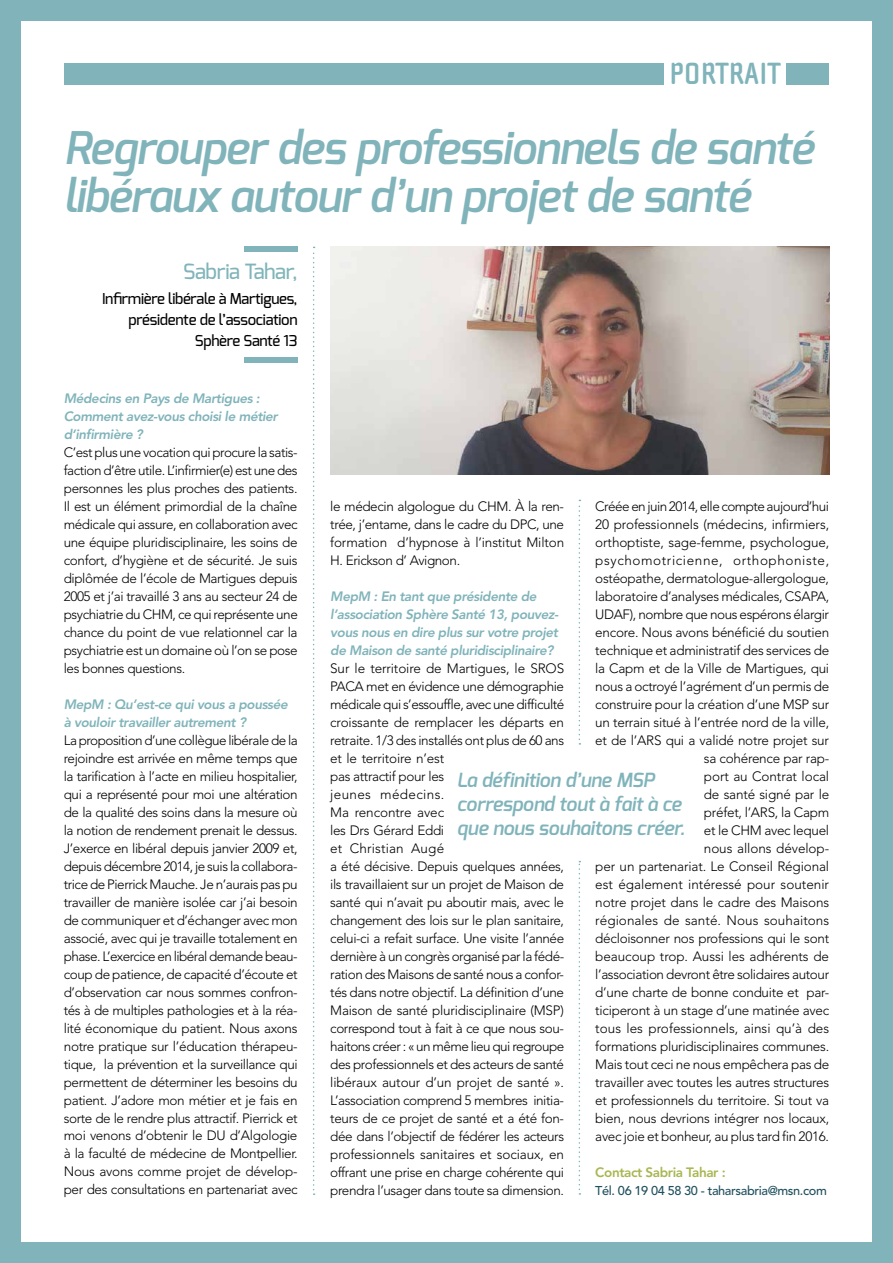
<style>
.page{position:relative;width:893px;height:1263px;background:#80b4ba}
.page>*{position:absolute;margin:0;border:0;box-sizing:border-box;transform-origin:0 0}
.t1{font:italic 600 45px/48px "Exo";letter-spacing:-.02em;color:#80b4ba}
.t2{font:700 31.5px "Cholla Sans";color:#80b4ba}
.t3{font:500 21px "Exo";letter-spacing:-.02em;color:#80b4ba}
.t4{font:italic 600 19.5px/24px "Exo";letter-spacing:-.01em;color:#80b4ba}
.t5{font:500 15px/21px "Exo";letter-spacing:-.02em;color:#000;text-align:right}
.t6{font:300 13.5px/18px "Avenir";letter-spacing:-.02em;color:#000;text-align:justify}
.t7{font:italic 800 13.5px/18px "Avenir";letter-spacing:-.03em;color:#80b4ba}
.t8{font:800 13.5px "Avenir";letter-spacing:-.03em;color:#a9b651}
.t9{font:500 12.75px "Avenir";letter-spacing:-.03em;color:#21515e}
</style>
<div class="page">
<div style="left:21px;top:21px;width:851px;height:1221px;background:#fff"></div>
<img style="left:330px;top:247px;width:499px;height:228px">
<div style="left:244px;top:247px;width:54px;height:5px;background:#80b4ba"></div>
<div style="left:244px;top:358px;width:54px;height:5px;background:#80b4ba"></div>
<svg style="left:313px;top:247px;width:2px;height:948px"></svg>
<div style="left:787px;top:63px;width:42px;height:21px;background:#80b4ba"></div>
<div style="left:64px;top:63px;width:599px;height:21px;background:#80b4ba"></div>
<svg style="left:579px;top:861px;width:1px;height:334px"></svg>
<svg style="left:579px;top:500px;width:1px;height:245px"></svg>
<h2 class="t2" style="left:670px;top:56px;width:112px">PORTRAIT</h2>
<h1 class="t1" style="left:64px;top:124px;width:751px">Regrouper des professionnels de santé libéraux autour d’un projet de santé</h1>
<h3 class="t3" style="left:183px;top:258px;width:116px">Sabria Tahar,</h3>
<p class="t5" style="left:102px;top:288px;width:197px">Infirmière libérale à Martigues, présidente de l’association<br>Sphère Santé 13</p>
<p class="t7" style="left:64px;top:389px;width:216px">Médecins en Pays de Martigues :<br>Comment avez-vous choisi le métier d’infirmière ?</p>
<p class="t6" style="left:64px;top:443px;width:236px">C’est plus une vocation qui procure la satis&shy;faction d’être utile. L’infirmier(e) est une des personnes les plus proches des patients.<br>Il est un élément primordial de la chaîne médicale qui assure, en collaboration avec une équipe pluridisciplinaire, les soins de confort, d’hygiène et de sécurité. Je suis diplômée de l’école de Martigues depuis 2005 et j’ai travaillé 3 ans au secteur 24 de psychiatrie du CHM, ce qui représente une chance du point de vue relationnel car la psychiatrie est un domaine où l’on se pose les bonnes questions.</p>
<p class="t7" style="left:64px;top:695px;width:226px">MepM : Qu’est-ce qui vous a poussée à vouloir travailler autrement ?</p>
<p class="t6" style="left:64px;top:731px;width:236px">La proposition d’une collègue libérale de la rejoindre est arrivée en même temps que la tarification à l’acte en milieu hospitalier, qui a représenté pour moi une altération de la qualité des soins dans la mesure où la notion de rendement prenait le dessus.<br>J’exerce en libéral depuis janvier 2009 et, depuis décembre 2014, je suis la collabora&shy;trice de Pierrick Mauche. Je n’aurais pas pu travailler de manière isolée car j’ai besoin de communiquer et d’échanger avec mon associé, avec qui je travaille totalement en phase. L’exercice en libéral demande beau&shy;coup de patience, de capacité d’écoute et d’observation car nous sommes confron&shy;tés à de multiples pathologies et à la réa&shy;lité économique du patient. Nous axons notre pratique sur l’éducation thérapeu&shy;tique, la prévention et la surveillance qui permettent de déterminer les besoins du patient. J’adore mon métier et je fais en sorte de le rendre plus attractif. Pierrick et moi venons d’obtenir le DU d’Algologie à la faculté de médecine de Montpellier.<br>Nous avons comme projet de dévelop&shy;per des consultations en partenariat avec</p>
<p class="t6" style="left:330px;top:497px;width:235px">le médecin algologue du CHM. À la ren&shy;trée, j’entame, dans le cadre du DPC, une formation d’hypnose à l’institut Milton H. Erickson d’ Avignon.</p>
<p class="t7" style="left:330px;top:587px;width:230px">MepM : En tant que présidente de l’association Sphère Santé 13, pouvez&shy;vous nous en dire plus sur votre projet de Maison de santé pluridisciplinaire?</p>
<p class="t6" style="left:330px;top:659px;width:235px;text-align:left">Sur le territoire de Martigues, le SROS PACA met en évidence une démographie médicale qui s’essouffle, avec une difficulté croissante de remplacer les départs en retraite. 1/3 des installés ont plus de 60 ans et le territoire n’est<br>pas attractif pour les<br>jeunes médecins.<br>Ma rencontre avec<br>les Drs Gérard Eddi<br>et Christian Augé<br>a été décisive. Depuis quelques années, ils travaillaient sur un projet de Maison de santé qui n’avait pu aboutir mais, avec le changement des lois sur le plan sanitaire, celui-ci a refait surface. Une visite l’année dernière à un congrès organisé par la fédé&shy;ration des Maisons de santé nous a confor&shy;tés dans notre objectif. La définition d’une Maison de santé pluridisciplinaire (MSP) correspond tout à fait à ce que nous sou&shy;haitons créer : « un même lieu qui regroupe des professionnels et des acteurs de santé libéraux autour d’un projet de santé ».<br>L’association comprend 5 membres initia&shy;teurs de ce projet de santé et a été fon&shy;dée dans l’objectif de fédérer les acteurs professionnels sanitaires et sociaux, en offrant une prise en charge cohérente qui prendra l’usager dans toute sa dimension.</p>
<p class="t6" style="left:595px;top:497px;width:236px;text-align:right">Créée en juin 2014, elle compte aujourd’hui 20 professionnels (médecins, infirmiers, orthoptiste, sage-femme, psychologue, psychomotricienne, orthophoniste, ostéopathe, dermatologue-allergologue, laboratoire d’analyses médicales, CSAPA, UDAF), nombre que nous espérons élargir encore. Nous avons bénéficié du soutien technique et administratif des services de la Capm et de la Ville de Martigues, qui nous a octroyé l’agrément d’un permis de construire pour la création d’une MSP sur un terrain situé à l’entrée nord de la ville, et de l’ARS qui a validé notre projet sur sa cohérence par rap-<br>port au Contrat local<br>de santé signé par le<br>préfet, l’ARS, la Capm<br>et le CHM avec lequel<br>nous allons dévelop-<br>per un partenariat. Le Conseil Régional est également intéressé pour soutenir notre projet dans le cadre des Maisons régionales de santé. Nous souhaitons décloisonner nos professions qui le sont beaucoup trop. Aussi les adhérents de l’association devront être solidaires autour d’une charte de bonne conduite et par&shy;ticiperont à un stage d’une matinée avec tous les professionnels, ainsi qu’à des formations pluridisciplinaires communes.<br>Mais tout ceci ne nous empêchera pas de travailler avec toutes les autres structures et professionnels du territoire. Si tout va bien, nous devrions intégrer nos locaux, avec joie et bonheur, au plus tard fin 2016.</p>
<h3 class="t4" style="left:457px;top:768px;width:229px">La définition d’une MSP correspond tout à fait à ce que nous souhaitons créer.</h3>
<p class="t8" style="left:595px;top:1164px;width:132px">Contact Sabria Tahar :</p>
<p class="t9" style="left:595px;top:1183px;width:233px">Tél. 06 19 04 58 30 - taharsabria@msn.com</p>
</div>
